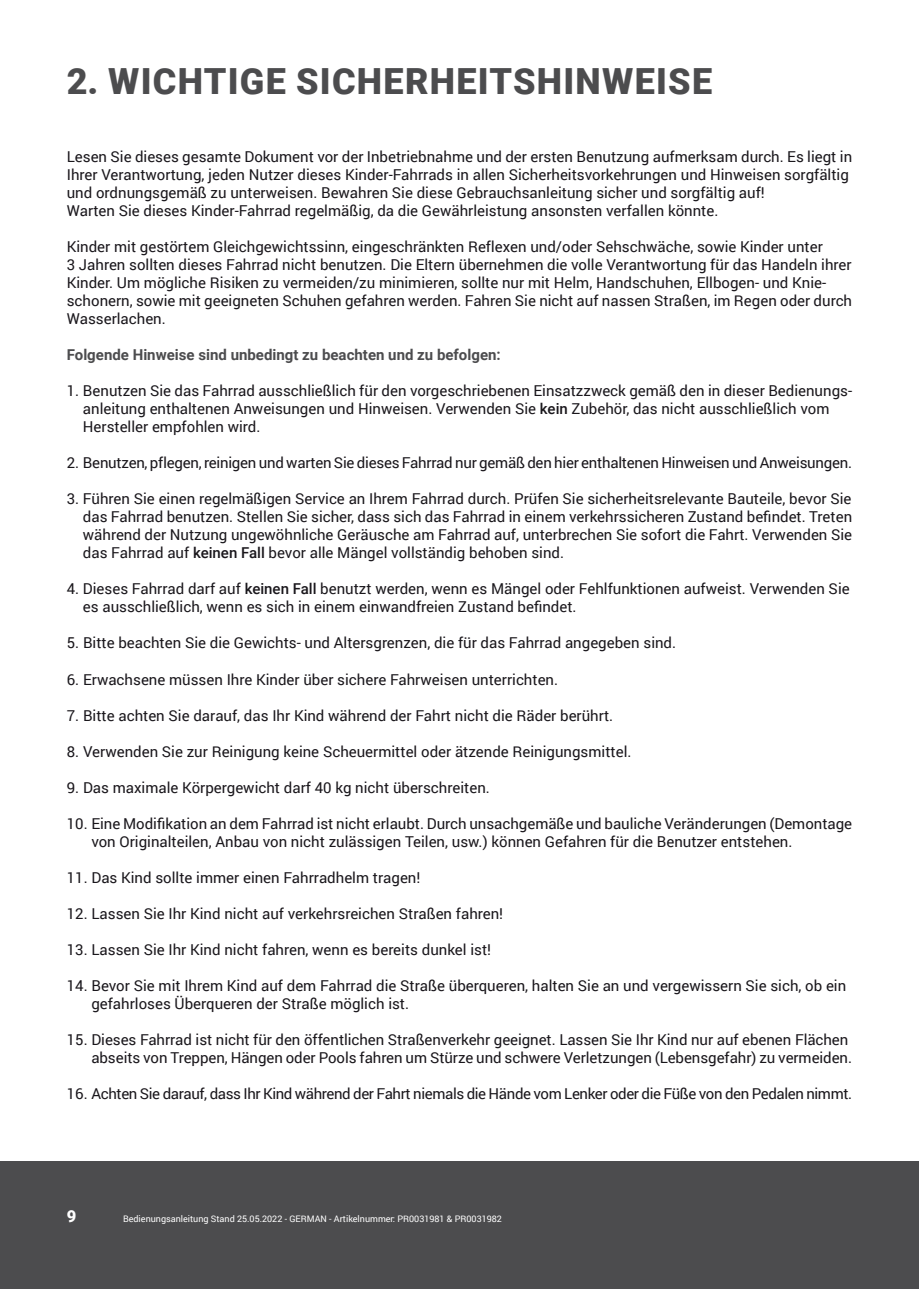
<style>
.page{position:relative;width:919px;height:1289px;background:#fff}
.page>*{position:absolute;margin:0;border:0;box-sizing:border-box;transform-origin:0 0}
.t1{font:900 36px "Roboto";letter-spacing:.035em;color:#4c4c4e}
.t2{font:900 16.5px "Roboto";color:#fff}
.t3{font:15px/18px "Roboto";color:#1a171c}
.t4{font:15px "Roboto";letter-spacing:-.025em;color:#1a171c}
.t5{font:700 15px "Roboto";color:#4c4c4e}
.t6{font:9px "Roboto";color:#fff}
.s1{font-weight:500}
</style>
<div class="page">
<div style="left:0;top:1161px;width:918px;height:127px;background:#4c4c4e"></div>
<h1 class="t1" style="left:67px;top:56px;width:647px">2. WICHTIGE SICHERHEITSHINWEISE</h1>
<p class="t3" style="left:67px;top:147px;width:786px">Lesen Sie dieses gesamte Dokument vor der Inbetriebnahme und der ersten Benutzung aufmerksam durch. Es liegt in Ihrer Verantwortung, jeden Nutzer dieses Kinder-Fahrrads in allen Sicherheitsvorkehrungen und Hinweisen sorgfältig und ordnungsgemäß zu unterweisen. Bewahren Sie diese Gebrauchsanleitung sicher und sorgfältig auf!<br>Warten Sie dieses Kinder-Fahrrad regelmäßig, da die Gewährleistung ansonsten verfallen könnte.</p>
<p class="t3" style="left:67px;top:237px;width:786px">Kinder mit gestörtem Gleichgewichtssinn, eingeschränkten Reflexen und/oder Sehschwäche, sowie Kinder unter<br>3 Jahren sollten dieses Fahrrad nicht benutzen. Die Eltern übernehmen die volle Verantwortung für das Handeln ihrer Kinder. Um mögliche Risiken zu vermeiden/zu minimieren, sollte nur mit Helm, Handschuhen, Ellbogen- und Knie&shy;schonern, sowie mit geeigneten Schuhen gefahren werden. Fahren Sie nicht auf nassen Straßen, im Regen oder durch Wasserlachen.</p>
<p class="t5" style="left:67px;top:344px;width:435px">Folgende Hinweise sind unbedingt zu beachten und zu befolgen:</p>
<p class="t3" style="left:83px;top:381px;width:770px;text-indent:-16px">1. Benutzen Sie das Fahrrad ausschließlich für den vorgeschriebenen Einsatzzweck gemäß den in dieser Bedienungs&shy;anleitung enthaltenen Anweisungen und Hinweisen. Verwenden Sie <span class="s1">kein</span> Zubehör, das nicht ausschließlich vom<br>Hersteller empfohlen wird.</p>
<p class="t3" style="left:67px;top:453px;width:786px">2. Benutzen, pflegen, reinigen und warten Sie dieses Fahrrad nur gemäß den hier enthaltenen Hinweisen und Anweisungen.</p>
<p class="t3" style="left:83px;top:489px;width:770px;text-align:justify;text-indent:-16px">3. Führen Sie einen regelmäßigen Service an Ihrem Fahrrad durch. Prüfen Sie sicherheitsrelevante Bauteile, bevor Sie das Fahrrad benutzen. Stellen Sie sicher, dass sich das Fahrrad in einem verkehrssicheren Zustand befindet. Treten während der Nutzung ungewöhnliche Geräusche am Fahrrad auf, unterbrechen Sie sofort die Fahrt. Verwenden Sie das Fahrrad auf <span class="s1">keinen Fall</span> bevor alle Mängel vollständig behoben sind.</p>
<p class="t3" style="left:83px;top:579px;width:768px;text-indent:-16px">4. Dieses Fahrrad darf auf <span class="s1">keinen Fall</span> benutzt werden, wenn es Mängel oder Fehlfunktionen aufweist. Verwenden Sie es ausschließlich, wenn es sich in einem einwandfreien Zustand befindet.</p>
<p class="t3" style="left:67px;top:633px;width:611px">5. Bitte beachten Sie die Gewichts- und Altersgrenzen, die für das Fahrrad angegeben sind.</p>
<p class="t3" style="left:67px;top:669px;width:493px">6. Erwachsene müssen Ihre Kinder über sichere Fahrweisen unterrichten.</p>
<p class="t3" style="left:67px;top:705px;width:548px">7. Bitte achten Sie darauf, das Ihr Kind während der Fahrt nicht die Räder berührt.</p>
<p class="t3" style="left:67px;top:741px;width:566px">8. Verwenden Sie zur Reinigung keine Scheuermittel oder ätzende Reinigungsmittel.</p>
<p class="t3" style="left:67px;top:777px;width:424px">9. Das maximale Körpergewicht darf 40 kg nicht überschreiten.</p>
<p class="t3" style="left:91px;top:813px;width:762px;text-indent:-25px">10. Eine Modifikation an dem Fahrrad ist nicht erlaubt. Durch unsachgemäße und bauliche Veränderungen (Demontage von Originalteilen, Anbau von nicht zulässigen Teilen, usw.) können Gefahren für die Benutzer entstehen.</p>
<p class="t3" style="left:67px;top:867px;width:355px">11. Das Kind sollte immer einen Fahrradhelm tragen!</p>
<p class="t3" style="left:67px;top:903px;width:438px">12. Lassen Sie Ihr Kind nicht auf verkehrsreichen Straßen fahren!</p>
<p class="t3" style="left:67px;top:939px;width:426px">13. Lassen Sie Ihr Kind nicht fahren, wenn es bereits dunkel ist!</p>
<p class="t3" style="left:91px;top:975px;width:756px;text-indent:-25px">14. Bevor Sie mit Ihrem Kind auf dem Fahrrad die Straße überqueren, halten Sie an und vergewissern Sie sich, ob ein gefahrloses Überqueren der Straße möglich ist.</p>
<p class="t3" style="left:67px;top:1029px;width:786px;text-align:right">15. Dieses Fahrrad ist nicht für den öffentlichen Straßenverkehr geeignet. Lassen Sie Ihr Kind nur auf ebenen Flächen abseits von Treppen, Hängen oder Pools fahren um Stürze und schwere Verletzungen (Lebensgefahr) zu vermeiden.</p>
<p class="t4" style="left:67px;top:1082px;width:786px">16. Achten Sie darauf, dass Ihr Kind während der Fahrt niemals die Hände vom Lenker oder die Füße von den Pedalen nimmt.</p>
<p class="t2" style="left:67px;top:1204px;width:11px">9</p>
<p class="t6" style="left:123px;top:1212px;width:380px">Bedienungsanleitung Stand 25.05.2022 - GERMAN - Artikelnummer: PR0031981 &amp; PR0031982</p>
</div>
